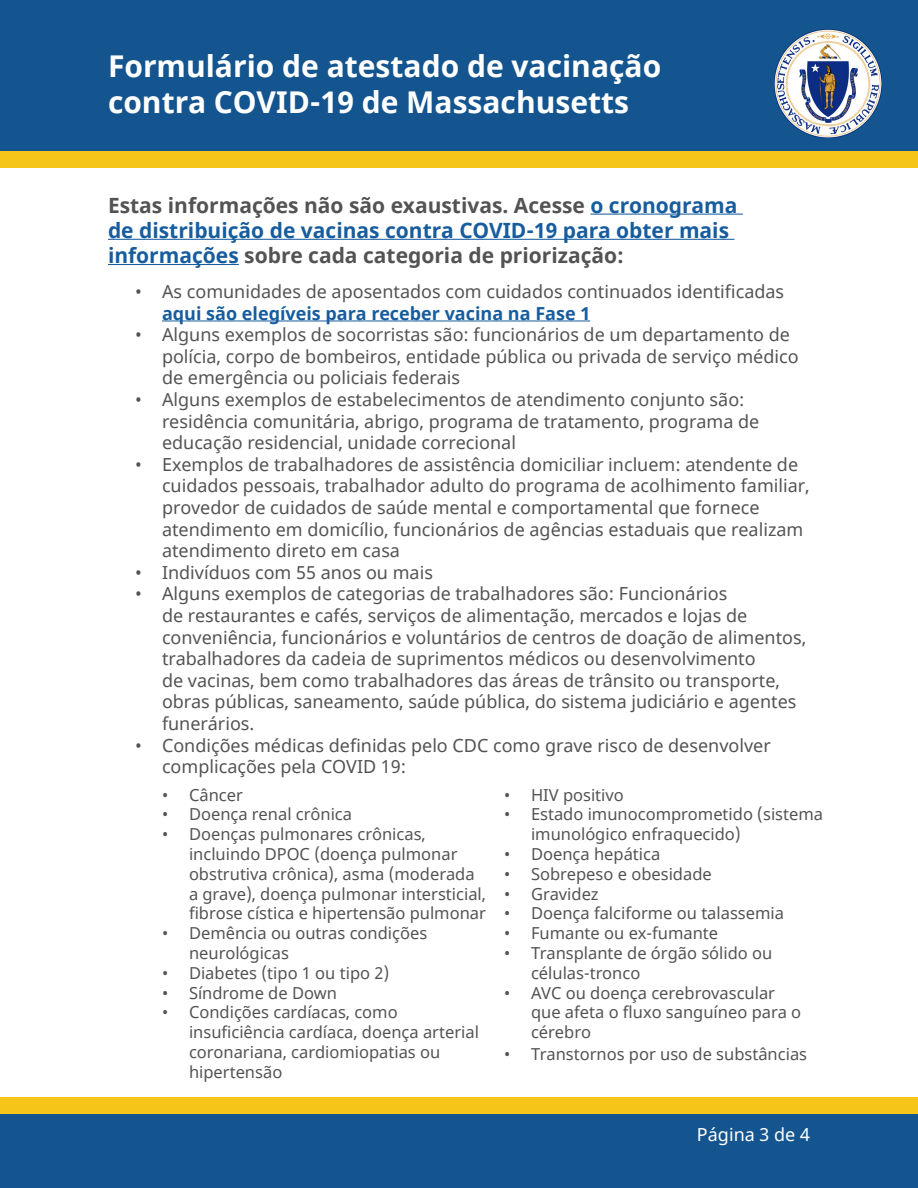
<style>
.page{position:relative;width:918px;height:1188px;background:#fff}
.page>*{position:absolute;margin:0;border:0;box-sizing:border-box;transform-origin:0 0}
.Title_-_H1{font:700 30px/36px "Noto Sans";color:#fff}
.t1{font:700 21px/25.2px "Noto Sans";color:#175d9e}
.t2{font:18px/21.6px "Noto Sans";color:#535353}
.t3{font:18px "Noto Sans";color:#fff}
.t4{font:16.5px/19.8px "Noto Sans";color:#535353}
.s1{color:#535353}
.s2{font-weight:700;color:#175d9e}
</style>
<div class="page">
<div style="left:0;top:0;width:918px;height:151px;background:#14558f"></div>
<div style="left:0;top:1113px;width:918px;height:75px;background:#14558f"></div>
<div style="left:0;top:151px;width:918px;height:16px;background:#f6c51a"></div>
<div style="left:0;top:1097px;width:918px;height:16px;background:#f6c51a"></div>
<img style="left:774px;top:29px;width:108px;height:108px">
<hr style="left:590px;top:214px;width:153px;height:1px;background:#175d9e">
<hr style="left:108px;top:239px;width:627px;height:1px;background:#175d9e">
<hr style="left:108px;top:264px;width:131px;height:1px;background:#175d9e">
<hr style="left:162px;top:321px;width:428px;height:1px;background:#175d9e">
<p class="Title_-_H1" style="left:108px;top:49px;width:555px">Formulário de atestado de vacinação contra COVID‑19 de Massachusetts</p>
<h3 class="t1" style="left:108px;top:193px;width:631px"><span class="s1">Estas informações não são exaustivas. Acesse</span> o cronograma de distribuição de vacinas contra COVID‑19 para obter mais informações <span class="s1">sobre cada categoria de priorização:</span></h3>
<p class="t2" style="left:162px;top:281px;width:624px;text-indent:-27px">• As comunidades de aposentados com cuidados continuados identificadas <span class="s2">aqui são elegíveis para receber vacina na Fase 1</span></p>
<p class="t2" style="left:162px;top:325px;width:638px;text-indent:-27px">• Alguns exemplos de socorristas são: funcionários de um departamento de polícia, corpo de bombeiros, entidade pública ou privada de serviço médico de emergência ou policiais federais</p>
<p class="t2" style="left:162px;top:389px;width:599px;text-indent:-27px">• Alguns exemplos de estabelecimentos de atendimento conjunto são: residência comunitária, abrigo, programa de tratamento, programa de educação residencial, unidade correcional</p>
<p class="t2" style="left:162px;top:454px;width:649px;text-indent:-27px">• Exemplos de trabalhadores de assistência domiciliar incluem: atendente de cuidados pessoais, trabalhador adulto do programa de acolhimento familiar, provedor de cuidados de saúde mental e comportamental que fornece atendimento em domicílio, funcionários de agências estaduais que realizam atendimento direto em casa</p>
<p class="t2" style="left:135px;top:562px;width:299px">• Indivíduos com 55 anos ou mais</p>
<p class="t2" style="left:162px;top:584px;width:646px;text-indent:-27px">• Alguns exemplos de categorias de trabalhadores são: Funcionários<br>de restaurantes e cafés, serviços de alimentação, mercados e lojas de conveniência, funcionários e voluntários de centros de doação de alimentos, trabalhadores da cadeia de suprimentos médicos ou desenvolvimento<br>de vacinas, bem como trabalhadores das áreas de trânsito ou transporte, obras públicas, saneamento, saúde pública, do sistema judiciário e agentes funerários.</p>
<p class="t2" style="left:162px;top:735px;width:610px;text-indent:-27px">• Condições médicas definidas pelo CDC como grave risco de desenvolver complicações pela COVID 19:</p>
<p class="t4" style="left:162px;top:785px;width:82px">• Câncer</p>
<p class="t4" style="left:162px;top:805px;width:192px">• Doença renal crônica</p>
<p class="t4" style="left:189px;top:825px;width:299px;text-indent:-27px">• Doenças pulmonares crônicas, incluindo DPOC (doença pulmonar obstrutiva crônica), asma (moderada a grave), doença pulmonar intersticial, fibrose cística e hipertensão pulmonar</p>
<p class="t4" style="left:189px;top:924px;width:240px;text-indent:-27px">• Demência ou outras condições neurológicas</p>
<p class="t4" style="left:162px;top:964px;width:229px">• Diabetes (tipo 1 ou tipo 2)</p>
<p class="t4" style="left:162px;top:983px;width:177px">• Síndrome de Down</p>
<p class="t4" style="left:189px;top:1003px;width:291px;text-indent:-27px">• Condições cardíacas, como insuficiência cardíaca, doença arterial coronariana, cardiomiopatias ou hipertensão</p>
<p class="t4" style="left:504px;top:785px;width:121px">• HIV positivo</p>
<p class="t4" style="left:531px;top:805px;width:294px;text-indent:-27px">• Estado imunocomprometido (sistema imunológico enfraquecido)</p>
<p class="t4" style="left:504px;top:845px;width:158px">• Doença hepática</p>
<p class="t4" style="left:504px;top:865px;width:209px">• Sobrepeso e obesidade</p>
<p class="t4" style="left:504px;top:884px;width:96px">• Gravidez</p>
<p class="t4" style="left:504px;top:904px;width:282px">• Doença falciforme ou talassemia</p>
<p class="t4" style="left:504px;top:924px;width:216px">• Fumante ou ex-fumante</p>
<p class="t4" style="left:531px;top:944px;width:243px;text-indent:-27px">• Transplante de órgão sólido ou células-tronco</p>
<p class="t4" style="left:531px;top:983px;width:272px;text-indent:-27px">• AVC ou doença cerebrovascular que afeta o fluxo sanguíneo para o cérebro</p>
<p class="t4" style="left:504px;top:1045px;width:305px">• Transtornos por uso de substâncias</p>
<p class="t3" style="left:697px;top:1122px;width:115px">Página 3 de 4</p>
</div>
